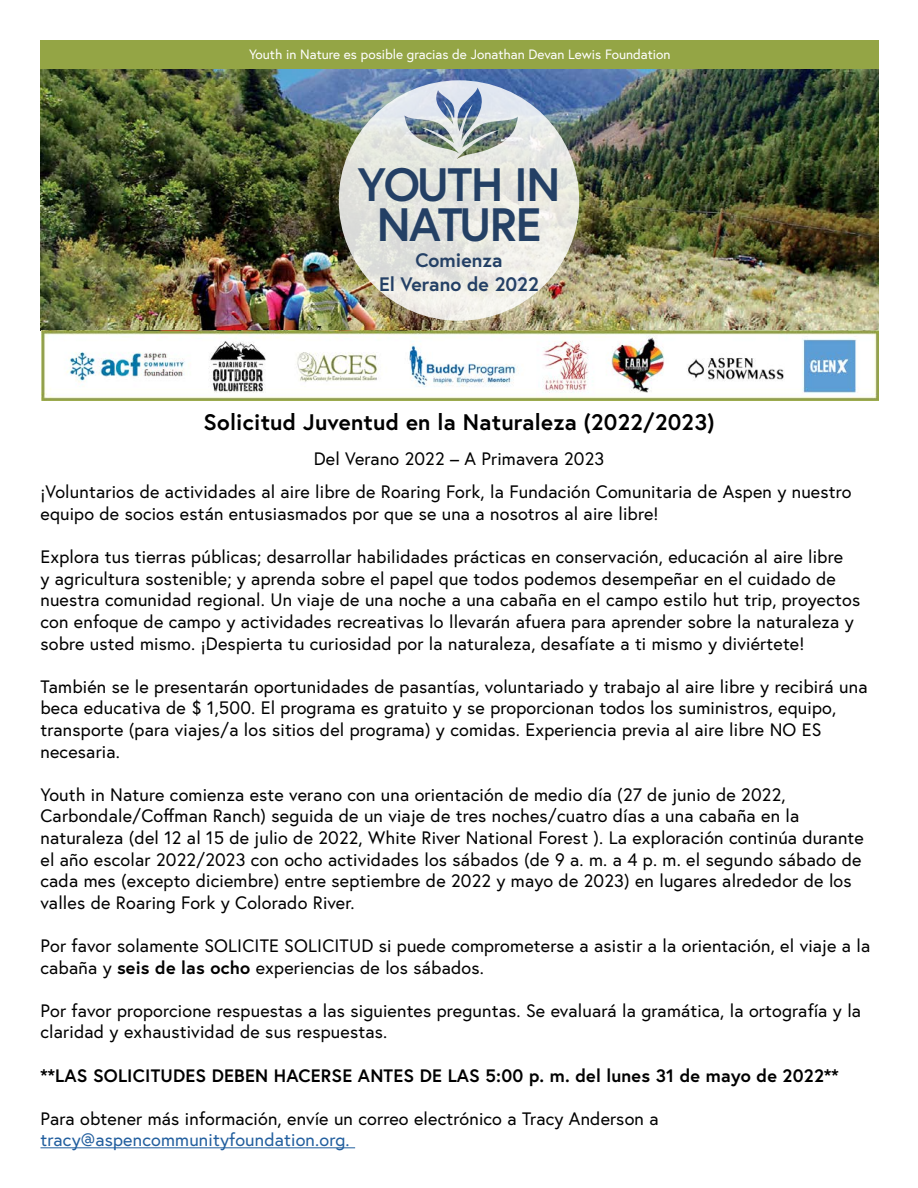
<style>
.page{position:relative;width:918px;height:1188px;background:#fff}
.page>*{position:absolute;margin:0;border:0;box-sizing:border-box;transform-origin:0 0}
.t1{font:700 46.8px/40.5px "Europa";letter-spacing:-.03em;color:#244065;text-align:center}
.t2{font:700 22.5px "Europa";letter-spacing:.01em;color:#000}
.t3{font:700 19.5px/23.4px "Europa";color:#244065;text-align:center}
.t4{font:18px/21.6px "Europa";letter-spacing:.01em;color:#000}
.t5{font:700 18px "Europa";letter-spacing:.01em;color:#000}
.t6{font:18px "Europa";letter-spacing:.01em;color:#215e9e}
.t7{font:13.5px "Europa";color:#fff}
.s1{font-weight:700}
</style>
<div class="page">
<hr style="left:40px;top:1147px;width:315px;height:1px;background:#215e9e">
<img style="left:40px;top:69px;width:839px;height:331px">
<img style="left:339px;top:80px;width:240px;height:241px">
<div style="left:40px;top:40px;width:839px;height:29px;background:#94a545"></div>
<p class="t7" style="left:249px;top:45px;width:423px">Youth in Nature es posible gracias de Jonathan Devan Lewis Foundation</p>
<h1 class="t1" style="left:357px;top:163px;width:205px">YOUTH IN<br>NATURE</h1>
<p class="t3" style="left:379px;top:248px;width:161px">Comienza<br>El Verano de 2022</p>
<p class="t2" style="left:204px;top:406px;width:512px">Solicitud Juventud en la Naturaleza (2022/2023)</p>
<p class="t4" style="left:40px;top:441px;width:813px;line-height:33.6px;text-indent:273px">Del Verano 2022 – A Primavera 2023<br>¡Voluntarios de actividades al aire libre de Roaring Fork, la Fundación Comunitaria de Aspen y nuestro</p>
<p class="t4" style="left:40px;top:503px;width:620px">equipo de socios están entusiasmados por que se una a nosotros al aire libre!</p>
<p class="t4" style="left:40px;top:546px;width:821px">Explora tus tierras públicas; desarrollar habilidades prácticas en conservación, educación al aire libre<br>y agricultura sostenible; y aprenda sobre el papel que todos podemos desempeñar en el cuidado de nuestra comunidad regional. Un viaje de una noche a una cabaña en el campo estilo hut trip, proyectos con enfoque de campo y actividades recreativas lo llevarán afuera para aprender sobre la naturaleza y sobre usted mismo. ¡Despierta tu curiosidad por la naturaleza, desafíate a ti mismo y diviértete!</p>
<p class="t4" style="left:40px;top:675px;width:829px">También se le presentarán oportunidades de pasantías, voluntariado y trabajo al aire libre y recibirá una beca educativa de $ 1,500. El programa es gratuito y se proporcionan todos los suministros, equipo, transporte (para viajes/a los sitios del programa) y comidas. Experiencia previa al aire libre NO ES necesaria.</p>
<p class="t4" style="left:40px;top:783px;width:825px">Youth in Nature comienza este verano con una orientación de medio día (27 de junio de 2022, Carbondale/Coffman Ranch) seguida de un viaje de tres noches/cuatro días a una cabaña en la naturaleza (del 12 al 15 de julio de 2022, White River National Forest ). La exploración continúa durante el año escolar 2022/2023 con ocho actividades los sábados (de 9 a. m. a 4 p. m. el segundo sábado de cada mes (excepto diciembre) entre septiembre de 2022 y mayo de 2023) en lugares alrededor de los valles de Roaring Fork y Colorado River.</p>
<p class="t4" style="left:40px;top:935px;width:831px">Por favor solamente SOLICITE SOLICITUD si puede comprometerse a asistir a la orientación, el viaje a la cabaña y <span class="s1">seis de las ocho</span> experiencias de los sábados.</p>
<p class="t4" style="left:40px;top:999px;width:822px">Por favor proporcione respuestas a las siguientes preguntas. Se evaluará la gramática, la ortografía y la claridad y exhaustividad de sus respuestas.</p>
<p class="t5" style="left:40px;top:1063px;width:800px">**LAS SOLICITUDES DEBEN HACERSE ANTES DE LAS 5:00 p. m. del lunes 31 de mayo de 2022**</p>
<p class="t4" style="left:40px;top:1107px;width:620px">Para obtener más información, envíe un correo electrónico a Tracy Anderson a</p>
<p class="t6" style="left:40px;top:1129px;width:311px">tracy@aspencommunityfoundation.org.</p>
</div>
